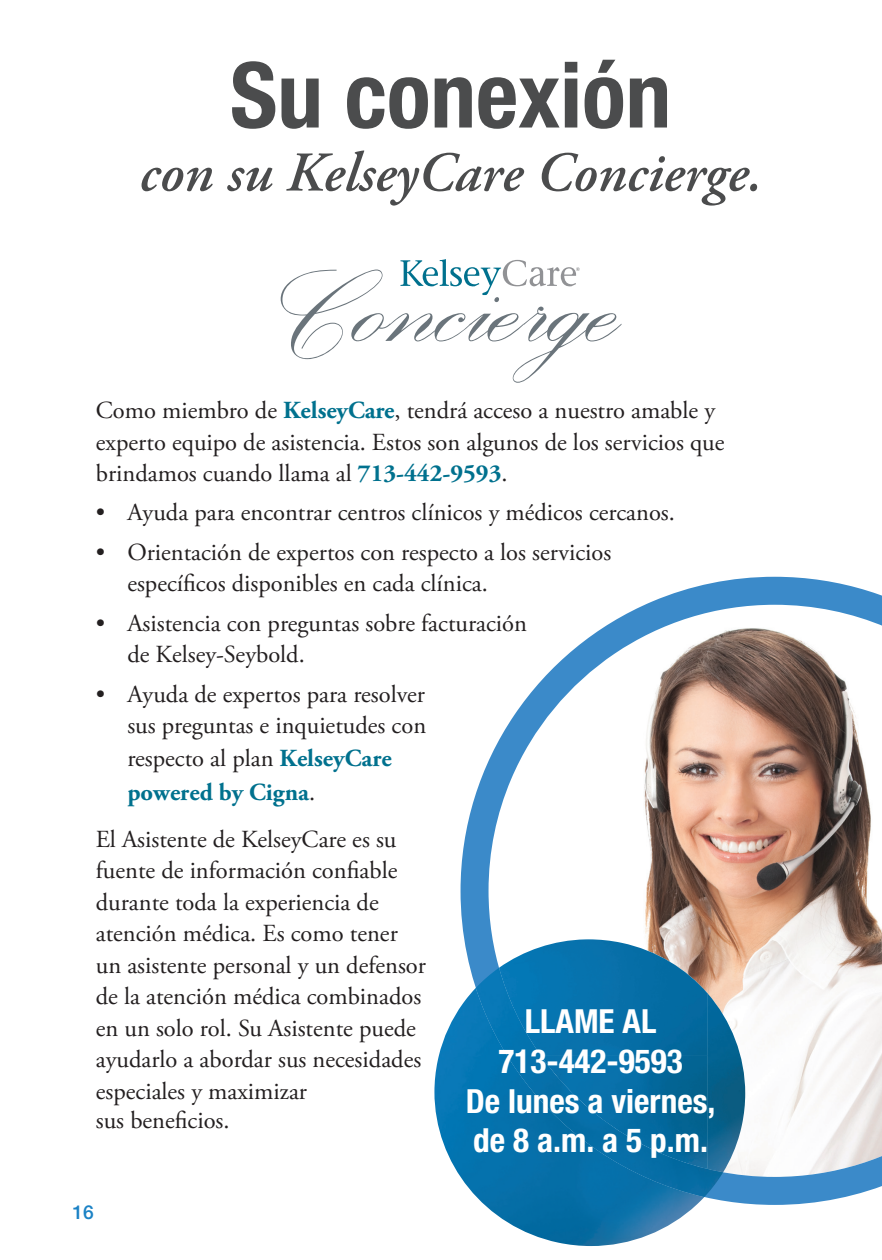
<style>
.page{position:relative;width:882px;height:1260px;background:#fff}
.page>*{position:absolute;margin:0;border:0;box-sizing:border-box;transform-origin:0 0}
.t1{font:700 condensed 91px "Helvetica Neue LT Std";color:#4b4c4d}
.t2{font:italic 600 56px "Adobe Garamond Pro";color:#4b4c4d}
.t3{font:700 condensed 33.25px/39.9px "Helvetica Neue LT Std";color:#fff;text-align:center}
.t4{font:24.5px/31.3px "Adobe Garamond Pro";color:#231f20}
.t5{font:500 19.25px "Helvetica Neue LT Std";color:#1b82c5}
.s1{font-weight:700;color:#00718e}
</style>
<div class="page">
<svg style="left:461px;top:577px;width:421px;height:628px"></svg>
<img style="left:434px;top:988px;width:270px;height:258px">
<img style="left:499px;top:939px;width:209px;height:29px">
<img style="left:723px;top:993px;width:22px;height:179px">
<img style="left:476px;top:968px;width:247px;height:229px">
<svg style="left:281px;top:259px;width:340px;height:124px"></svg>
<h1 class="t1" style="left:230px;top:40px;width:443px">Su conexión</h1>
<h2 class="t2" style="left:139px;top:141px;width:624px">con su KelseyCare Concierge.</h2>
<p class="t4" style="left:96px;top:395px;width:630px">Como miembro de <span class="s1">KelseyCare</span>, tendrá acceso a nuestro amable y experto equipo de asistencia. Estos son algunos de los servicios que brindamos cuando llama al <span class="s1">713-442-9593</span>.</p>
<p class="t4" style="left:96px;top:498px;width:581px">• Ayuda para encontrar centros clínicos y médicos cercanos.</p>
<p class="t4" style="left:127px;top:537px;width:485px;text-indent:-32px">• Orientación de expertos con respecto a los servicios específicos disponibles en cada clínica.</p>
<p class="t4" style="left:127px;top:608px;width:401px;text-indent:-32px">• Asistencia con preguntas sobre facturación de Kelsey-Seybold.</p>
<p class="t4" style="left:127px;top:678px;width:300px;line-height:32.7px;text-indent:-32px">• Ayuda de expertos para resolver sus preguntas e inquietudes con respecto al plan <span class="s1">KelseyCare powered by Cigna</span>.</p>
<p class="t4" style="left:96px;top:824px;width:332px">El Asistente de KelseyCare es su fuente de información confiable durante toda la experiencia de atención médica. Es como tener un asistente personal y un defensor de la atención médica combinados en un solo rol. Su Asistente puede ayudarlo a abordar sus necesidades especiales y maximizar<br>sus beneficios.</p>
<h3 class="t3" style="left:466px;top:1001px;width:251px">LLAME AL<br>713-442-9593<br>De lunes a viernes, de 8 a.m. a 5 p.m.</h3>
<p class="t5" style="left:72px;top:1200px;width:23px">16</p>
</div>
